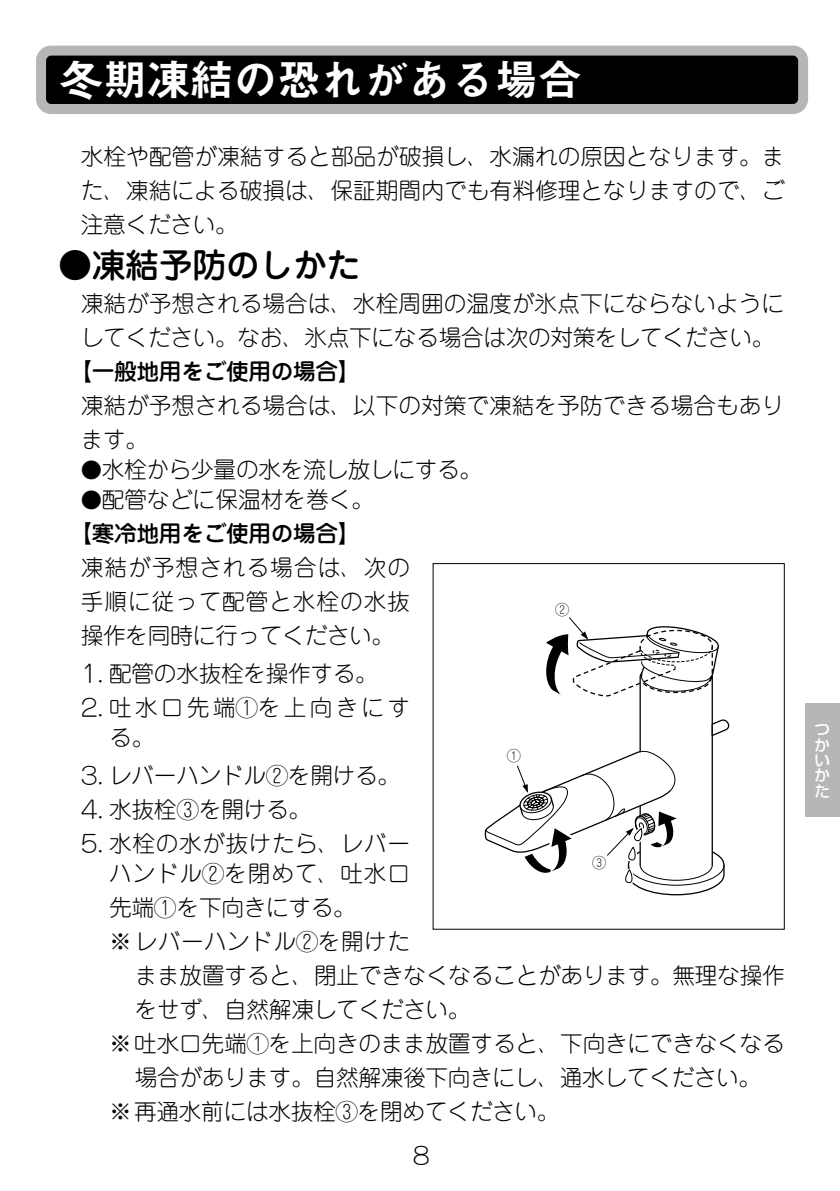
<style>
.page{position:relative;width:840px;height:1191px;background:#fff}
.page>*{position:absolute;margin:0;border:0;box-sizing:border-box;transform-origin:0 0}
.t1{font:43.4px "Midashi Go Pr 6 N MB31";color:#fff}
.t2{font:500 34px "Jun 34 Pro";letter-spacing:-.015em;color:#000}
.t3{font:300 22.6px/34px "Jun 101 Pro";letter-spacing:-.01em;color:#000}
.t4{font:500 22.6px "Jun 34 Pro";letter-spacing:-.015em;color:#000}
.t5{font:300 22.6px/34px "Jun 101 Pro";letter-spacing:.025em;color:#000}
.t6{font:300 22.6px "Jun 101 Pro";letter-spacing:.03em;color:#000}
.t7{font:300 22.6px "Jun 101 Pro";letter-spacing:.015em;color:#000}
.t8{font:22.6px "Junlgt Num";color:#000}
.t9{font:500 15.6px/15.4px "Shin Go Pr 6 N";color:#fff;text-align:justify}
.t10{font:300 14.2px "Jun 101 Pro";color:#000}
.s1{font-size:21.2px}
.s2{font-family:"Junlgt Num";font-weight:400}
.s3{font-family:"Jun Hround";font-weight:400}
</style>
<div class="page">
<svg style="left:484px;top:617px;width:246px;height:279px"></svg>
<div style="left:41px;top:51px;width:761px;height:58px;background:#000;border-radius:10px"></div>
<div style="left:36px;top:46px;width:771px;height:68px;border:10px solid #b5b6b6;border-radius:10px"></div>
<div style="left:805px;top:703px;width:34px;height:113px;background:#b5b6b6"></div>
<h1 class="t1" style="left:60px;top:45px;width:523px">冬期凍結の恐れがある場合</h1>
<p class="t3" style="left:81px;top:136px;width:705px;text-align:justify">水栓や配管が凍結すると部品が破損し、水漏れの原因となります。また、凍結による破損は、保証期間内でも有料修理となりますので、ご注意ください。</p>
<h2 class="t2" style="left:58px;top:238px;width:304px">●凍結予防のしかた</h2>
<p class="t3" style="left:81px;top:284px;width:704px">凍結が予想される場合は、水栓周囲の温度が氷点下にならないようにしてください。なお、氷点下になる場合は次の対策をしてください。</p>
<p class="t4" style="left:69px;top:353px;width:292px">【一般地用をご使用の場合】</p>
<p class="t3" style="left:81px;top:386px;width:704px">凍結が予想される場合は、以下の対策で凍結を予防できる場合もあります。</p>
<p class="t3" style="left:81px;top:450px;width:403px"><span class="s1">●</span>水栓から少量の水を流し放しにする。</p>
<p class="t3" style="left:81px;top:479px;width:295px"><span class="s1">●</span>配管などに保温材を巻く。</p>
<p class="t4" style="left:69px;top:515px;width:292px">【寒冷地用をご使用の場合】</p>
<p class="t3" style="left:81px;top:547px;width:330px;text-align:justify">凍結が予想される場合は、次の手順に従って配管と水栓の水抜操作を同時に行ってください。</p>
<p class="t3" style="left:81px;top:654px;width:330px"><span class="s2">¡</span>. 配管の水抜栓を操作する。<br><span class="s2">™</span>. 吐水口先端<span class="s3">Q</span>を上向きにす</p>
<p class="t3" style="left:81px;top:715px;width:321px;line-height:38.2px;text-indent:28px">る。<br><span class="s2">£</span>. レバーハンドル<span class="s3">W</span>を開ける。</p>
<p class="t5" style="left:81px;top:790px;width:330px"><span class="s2">¢</span>. 水抜栓<span class="s3">E</span>を開ける。<br><span class="s2">∞</span>. 水栓の水が抜けたら、レバー</p>
<p class="t6" style="left:109px;top:855px;width:302px">ハンドル<span class="s3">W</span>を閉めて、吐水口</p>
<p class="t3" style="left:109px;top:888px;width:248px">先端<span class="s3">Q</span>を下向きにする。</p>
<p class="t7" style="left:109px;top:923px;width:302px">※レバーハンドル<span class="s3">W</span>を開けた</p>
<p class="t3" style="left:135px;top:956px;width:651px">まま放置すると、閉止できなくなることがあります。無理な操作</p>
<p class="t3" style="left:135px;top:990px;width:337px">をせず、自然解凍してください。</p>
<p class="t3" style="left:109px;top:1024px;width:676px">※吐水口先端<span class="s3">Q</span>を上向きのまま放置すると、下向きにできなくなる</p>
<p class="t3" style="left:135px;top:1058px;width:627px">場合があります。自然解凍後下向きにし、通水してください。</p>
<p class="t3" style="left:109px;top:1092px;width:451px">※再通水前には水抜栓<span class="s3">E</span>を閉めてください。</p>
<p class="t10" style="left:554px;top:598px;width:16px">②</p>
<p class="t10" style="left:506px;top:744px;width:16px">①</p>
<p class="t10" style="left:591px;top:851px;width:16px">③</p>
<p class="t8" style="left:412px;top:1139px;width:19px">•</p>
<p class="t9" style="left:814px;top:720px;width:16px">つかいかた</p>
</div>
